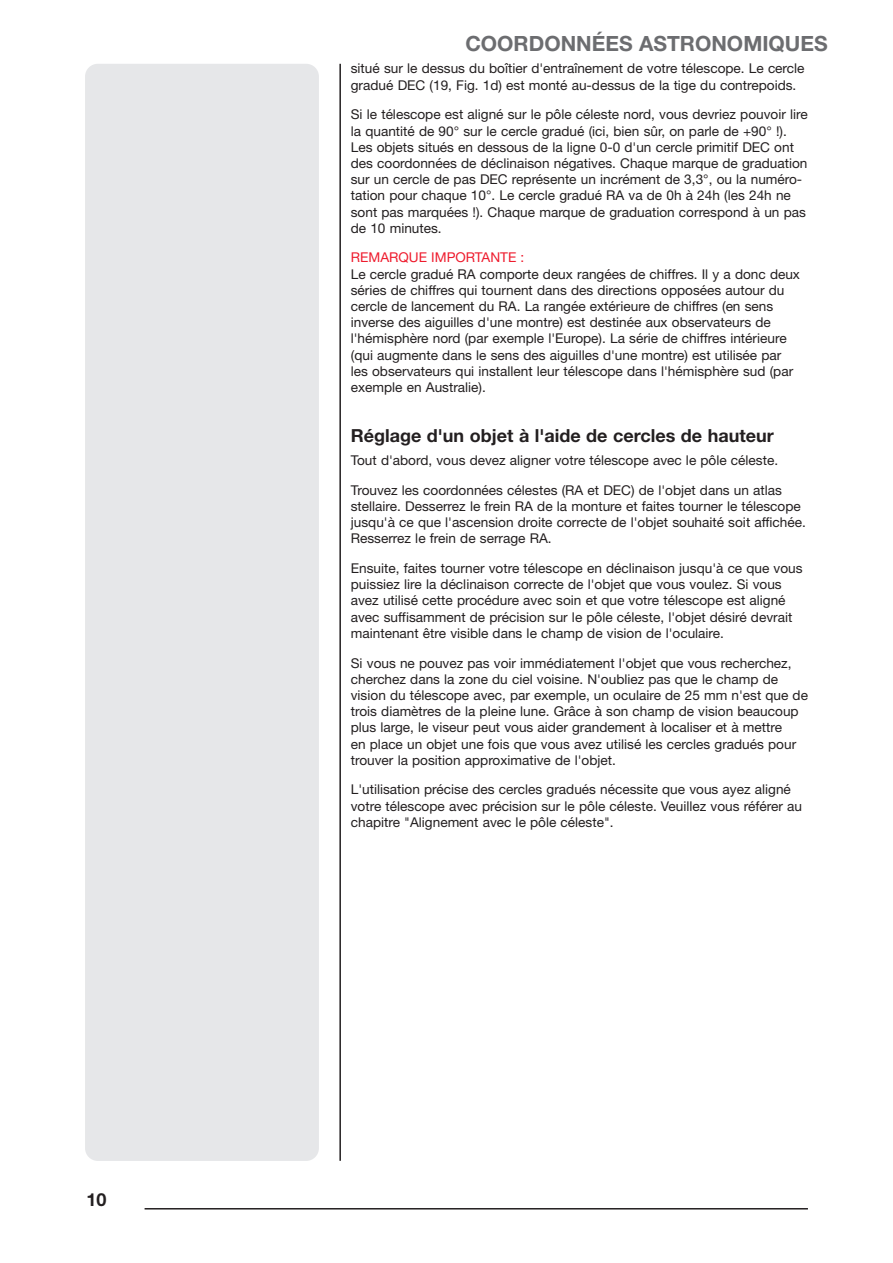
<style>
.page{position:relative;width:893px;height:1263px;background:#fff}
.page>*{position:absolute;margin:0;border:0;box-sizing:border-box;transform-origin:0 0}
.Kolumnentitel{font:700 21px "Helvetica Neue LT Std";color:#6c6d70}
.Ü2{font:700 18px "Helvetica Neue LT Std";color:#231f20}
.Hinweis_GS{font:13.5px/16.2px "Helvetica Neue LT Std";color:#231f20}
.s1{color:#ee1b2d}
</style>
<div class="page">
<hr style="left:145px;top:1208px;width:663px;height:1px;background:#231f20">
<hr style="left:339px;top:64px;width:2px;height:1097px;background:#231f20">
<div style="left:85px;top:64px;width:234px;height:1097px;background:#e6e7e9;border-radius:13px"></div>
<h2 class="Ü2" style="left:87px;top:1188px;width:22px">10</h2>
<p class="Kolumnentitel" style="left:465px;top:30px;width:364px">COORDONNÉES ASTRONOMIQUES</p>
<p class="Hinweis_GS" style="left:351px;top:60px;width:455px">situé sur le dessus du boîtier d'entraînement de votre télescope. Le cercle gradué DEC (19, Fig. 1d) est monté au-dessus de la tige du contrepoids.</p>
<p class="Hinweis_GS" style="left:351px;top:106px;width:458px">Si le télescope est aligné sur le pôle céleste nord, vous devriez pouvoir lire la quantité de 90° sur le cercle gradué (ici, bien sûr, on parle de +90° !).<br>Les objets situés en dessous de la ligne 0-0 d'un cercle primitif DEC ont des coordonnées de déclinaison négatives. Chaque marque de graduation sur un cercle de pas DEC représente un incrément de 3,3°, ou la numéro&shy;tation pour chaque 10°. Le cercle gradué RA va de 0h à 24h (les 24h ne sont pas marquées !). Chaque marque de graduation correspond à un pas de 10 minutes.</p>
<p class="Hinweis_GS" style="left:351px;top:249px;width:451px"><span class="s1">REMARQUE IMPORTANTE :<br></span>Le cercle gradué RA comporte deux rangées de chiffres. Il y a donc deux séries de chiffres qui tournent dans des directions opposées autour du cercle de lancement du RA. La rangée extérieure de chiffres (en sens inverse des aiguilles d'une montre) est destinée aux observateurs de l'hémisphère nord (par exemple l'Europe). La série de chiffres intérieure (qui augmente dans le sens des aiguilles d'une montre) est utilisée par les observateurs qui installent leur télescope dans l'hémisphère sud (par exemple en Australie).</p>
<p class="Ü2" style="left:351px;top:424px;width:425px">Réglage d'un objet à l'aide de cercles de hauteur</p>
<p class="Hinweis_GS" style="left:351px;top:452px;width:427px">Tout d'abord, vous devez aligner votre télescope avec le pôle céleste.</p>
<p class="Hinweis_GS" style="left:351px;top:482px;width:454px">Trouvez les coordonnées célestes (RA et DEC) de l'objet dans un atlas stellaire. Desserrez le frein RA de la monture et faites tourner le télescope jusqu'à ce que l'ascension droite correcte de l'objet souhaité soit affichée.<br>Resserrez le frein de serrage RA.</p>
<p class="Hinweis_GS" style="left:351px;top:560px;width:453px">Ensuite, faites tourner votre télescope en déclinaison jusqu'à ce que vous puissiez lire la déclinaison correcte de l'objet que vous voulez. Si vous avez utilisé cette procédure avec soin et que votre télescope est aligné avec suffisamment de précision sur le pôle céleste, l'objet désiré devrait maintenant être visible dans le champ de vision de l'oculaire.</p>
<p class="Hinweis_GS" style="left:351px;top:654px;width:459px">Si vous ne pouvez pas voir immédiatement l'objet que vous recherchez, cherchez dans la zone du ciel voisine. N'oubliez pas que le champ de vision du télescope avec, par exemple, un oculaire de 25 mm n'est que de trois diamètres de la pleine lune. Grâce à son champ de vision beaucoup plus large, le viseur peut vous aider grandement à localiser et à mettre<br>en place un objet une fois que vous avez utilisé les cercles gradués pour trouver la position approximative de l'objet.</p>
<p class="Hinweis_GS" style="left:351px;top:781px;width:453px">L'utilisation précise des cercles gradués nécessite que vous ayez aligné votre télescope avec précision sur le pôle céleste. Veuillez vous référer au chapitre "Alignement avec le pôle céleste".</p>
</div>
